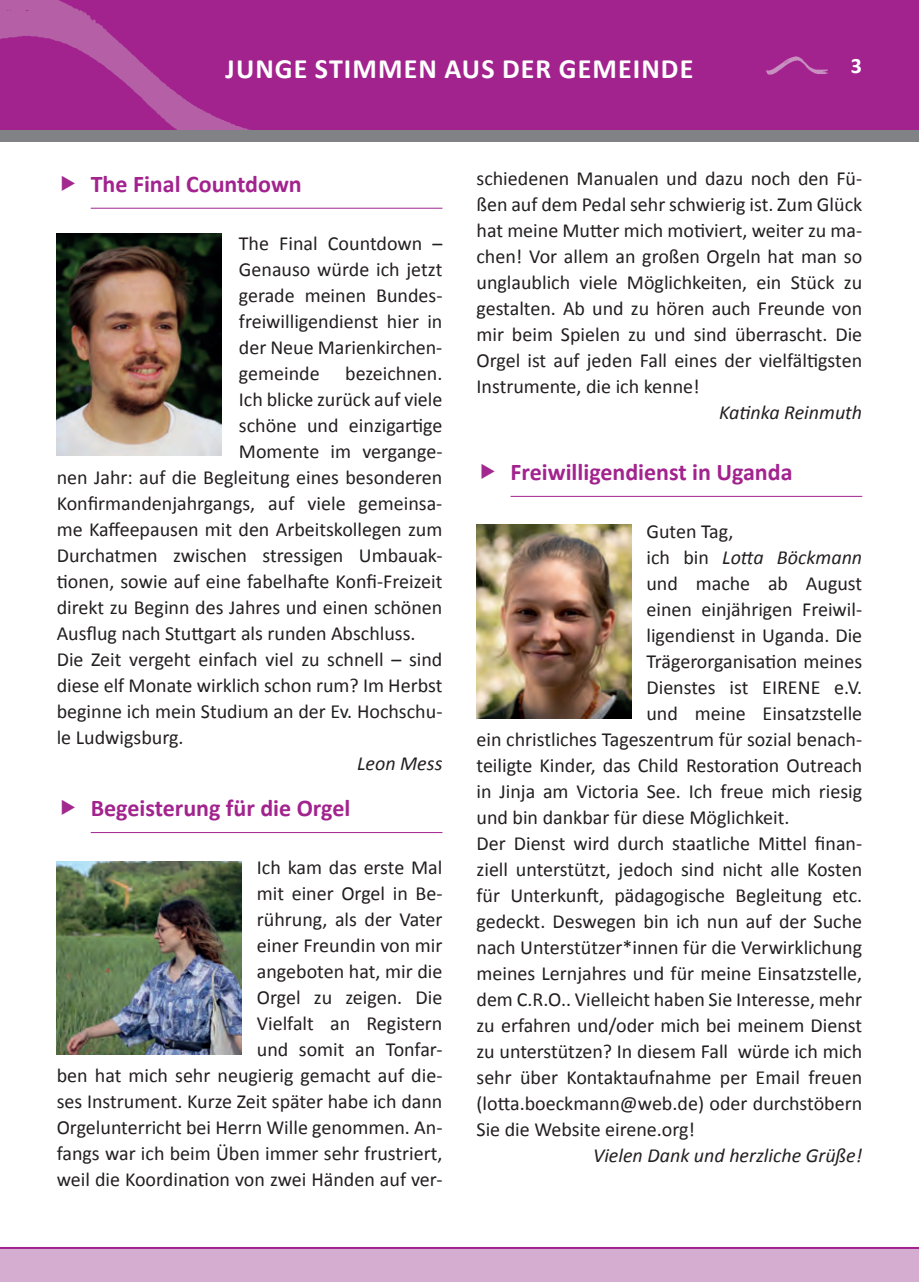
<style>
.page{position:relative;width:919px;height:1282px;background:#fff}
.page>*{position:absolute;margin:0;border:0;box-sizing:border-box;transform-origin:0 0}
.t1{font:700 28px "Calibri";letter-spacing:.04em;color:#fff}
.t2{font:700 24px "Calibri";color:#a2238e}
.t3{font:700 22px "Calibri";color:#fff}
.t4{font:20px/26px "Calibri";color:#231f20;text-align:justify}
.t5{font:italic 20px "Calibri";color:#231f20}
.s1{font-style:normal}
</style>
<div class="page">
<div style="left:0;top:0;width:918px;height:130px;background:#a2238e"></div>
<div style="left:0;top:1247px;width:918px;height:34px;background:#d4add0"></div>
<img style="left:0;top:0;width:250px;height:130px">
<hr style="left:0;top:1246px;width:918px;height:2px;background:#a2238e">
<div style="left:0;top:130px;width:918px;height:12px;background:#808285"></div>
<img style="left:766px;top:56px;width:62px;height:19px">
<hr style="left:91px;top:208px;width:351px;height:1px;background:#a2238e">
<hr style="left:91px;top:832px;width:351px;height:1px;background:#a2238e">
<hr style="left:510px;top:496px;width:352px;height:1px;background:#a2238e">
<img style="left:57px;top:234px;width:164px;height:221px">
<img style="left:476px;top:524px;width:155px;height:194px">
<img style="left:57px;top:861px;width:185px;height:193px">
<h1 class="t1" style="left:226px;top:49px;width:469px">JUNGE STIMMEN AUS DER GEMEINDE</h1>
<p class="t3" style="left:850px;top:50px;width:13px">3</p>
<p class="t2" style="left:91px;top:167px;width:212px">The Final Countdown</p>
<p class="t4" style="left:239px;top:229px;width:205px">The Final Countdown – Genauso würde ich jetzt gerade meinen Bundes&shy;freiwilligendienst hier in der Neue Marienkirchen&shy;gemeinde</p>
<p class="t4" style="left:345px;top:359px;width:99px">bezeichnen.</p>
<p class="t4" style="left:239px;top:385px;width:205px">Ich blicke zurück auf viele</p>
<p class="t4" style="left:239px;top:411px;width:205px">schöne und einzigartige</p>
<p class="t4" style="left:239px;top:437px;width:205px">Momente im vergange-</p>
<p class="t4" style="left:57px;top:463px;width:387px">nen Jahr: auf die Begleitung eines besonderen</p>
<p class="t4" style="left:57px;top:489px;width:387px">Konfirmandenjahrgangs, auf viele gemeinsa-</p>
<p class="t4" style="left:57px;top:515px;width:387px">me Kaffeepausen mit den Arbeitskollegen zum</p>
<p class="t4" style="left:57px;top:541px;width:387px">Durchatmen zwischen stressigen Umbauak-</p>
<p class="t4" style="left:57px;top:567px;width:387px">tionen, sowie auf eine fabelhafte Konfi-Freizeit</p>
<p class="t4" style="left:57px;top:593px;width:387px">direkt zu Beginn des Jahres und einen schönen</p>
<p class="t4" style="left:57px;top:619px;width:360px">Ausflug nach Stuttgart als runden Abschluss.</p>
<p class="t4" style="left:57px;top:645px;width:387px">Die Zeit vergeht einfach viel zu schnell – sind</p>
<p class="t4" style="left:57px;top:671px;width:387px">diese elf Monate wirklich schon rum? Im Herbst</p>
<p class="t4" style="left:57px;top:697px;width:387px">beginne ich mein Studium an der Ev. Hochschu-</p>
<p class="t4" style="left:57px;top:723px;width:128px">le Ludwigsburg.</p>
<p class="t5" style="left:357px;top:751px;width:87px">Leon Mess</p>
<p class="t2" style="left:91px;top:791px;width:261px">Begeisterung für die Orgel</p>
<p class="t4" style="left:57px;top:853px;width:387px;text-align:right">Ich kam das erste Mal<br>mit einer Orgel in Be-<br>rührung, als der Vater<br>einer Freundin von mir<br>angeboten hat, mir die<br>Orgel zu zeigen. Die<br>Vielfalt an Registern<br>und somit an Tonfar-<br>ben hat mich sehr neugierig gemacht auf die&shy;ses Instrument. Kurze Zeit später habe ich dann<br>Orgelunterricht bei Herrn Wille genommen. An&shy;fangs war ich beim Üben immer sehr frustriert, weil die Koordination von zwei Händen auf ver-</p>
<p class="t4" style="left:476px;top:165px;width:387px">schiedenen Manualen und dazu noch den Fü&shy;ßen auf dem Pedal sehr schwierig ist. Zum Glück hat meine Mutter mich motiviert, weiter zu ma&shy;chen! Vor allem an großen Orgeln hat man so unglaublich viele Möglichkeiten, ein Stück zu gestalten. Ab und zu hören auch Freunde von mir beim Spielen zu und sind überrascht. Die Orgel ist auf jeden Fall eines der vielfältigsten Instrumente, die ich kenne!</p>
<p class="t5" style="left:719px;top:400px;width:144px">Katinka Reinmuth</p>
<p class="t2" style="left:510px;top:455px;width:283px">Freiwilligendienst in Uganda</p>
<p class="t4" style="left:646px;top:517px;width:88px">Guten Tag,</p>
<p class="t5" style="left:646px;top:545px;width:217px"><span class="s1">ich bin</span> Lotta Böckmann</p>
<p class="t4" style="left:646px;top:569px;width:217px">und mache ab August</p>
<p class="t4" style="left:646px;top:595px;width:217px">einen einjährigen Freiwil-</p>
<p class="t4" style="left:646px;top:621px;width:217px">ligendienst in Uganda. Die</p>
<p class="t4" style="left:646px;top:647px;width:217px">Trägerorganisation meines</p>
<p class="t4" style="left:646px;top:673px;width:217px">Dienstes ist EIRENE e.V.</p>
<p class="t4" style="left:646px;top:699px;width:217px">und meine Einsatzstelle</p>
<p class="t4" style="left:476px;top:725px;width:387px">ein christliches Tageszentrum für sozial benach-</p>
<p class="t4" style="left:476px;top:751px;width:387px">teiligte Kinder, das Child Restoration Outreach</p>
<p class="t4" style="left:476px;top:777px;width:387px">in Jinja am Victoria See. Ich freue mich riesig</p>
<p class="t4" style="left:476px;top:803px;width:314px">und bin dankbar für diese Möglichkeit.</p>
<p class="t4" style="left:476px;top:829px;width:387px">Der Dienst wird durch staatliche Mittel finan-</p>
<p class="t4" style="left:476px;top:855px;width:387px">ziell unterstützt, jedoch sind nicht alle Kosten</p>
<p class="t4" style="left:476px;top:881px;width:387px">für Unterkunft, pädagogische Begleitung etc.</p>
<p class="t4" style="left:476px;top:907px;width:387px">gedeckt. Deswegen bin ich nun auf der Suche</p>
<p class="t4" style="left:476px;top:933px;width:387px">nach Unterstützer*innen für die Verwirklichung</p>
<p class="t4" style="left:476px;top:959px;width:387px">meines Lernjahres und für meine Einsatzstelle,</p>
<p class="t4" style="left:476px;top:985px;width:387px">dem C.R.O.. Vielleicht haben Sie Interesse, mehr</p>
<p class="t4" style="left:476px;top:1011px;width:387px">zu erfahren und/oder mich bei meinem Dienst</p>
<p class="t4" style="left:476px;top:1037px;width:387px">zu unterstützen? In diesem Fall würde ich mich</p>
<p class="t4" style="left:476px;top:1063px;width:387px">sehr über Kontaktaufnahme per Email freuen</p>
<p class="t4" style="left:476px;top:1089px;width:387px">(lotta.boeckmann@web.de) oder durchstöbern</p>
<p class="t4" style="left:476px;top:1115px;width:220px">Sie die Website eirene.org!</p>
<p class="t5" style="left:593px;top:1143px;width:271px">Vielen Dank und herzliche Grüße!</p>
</div>
